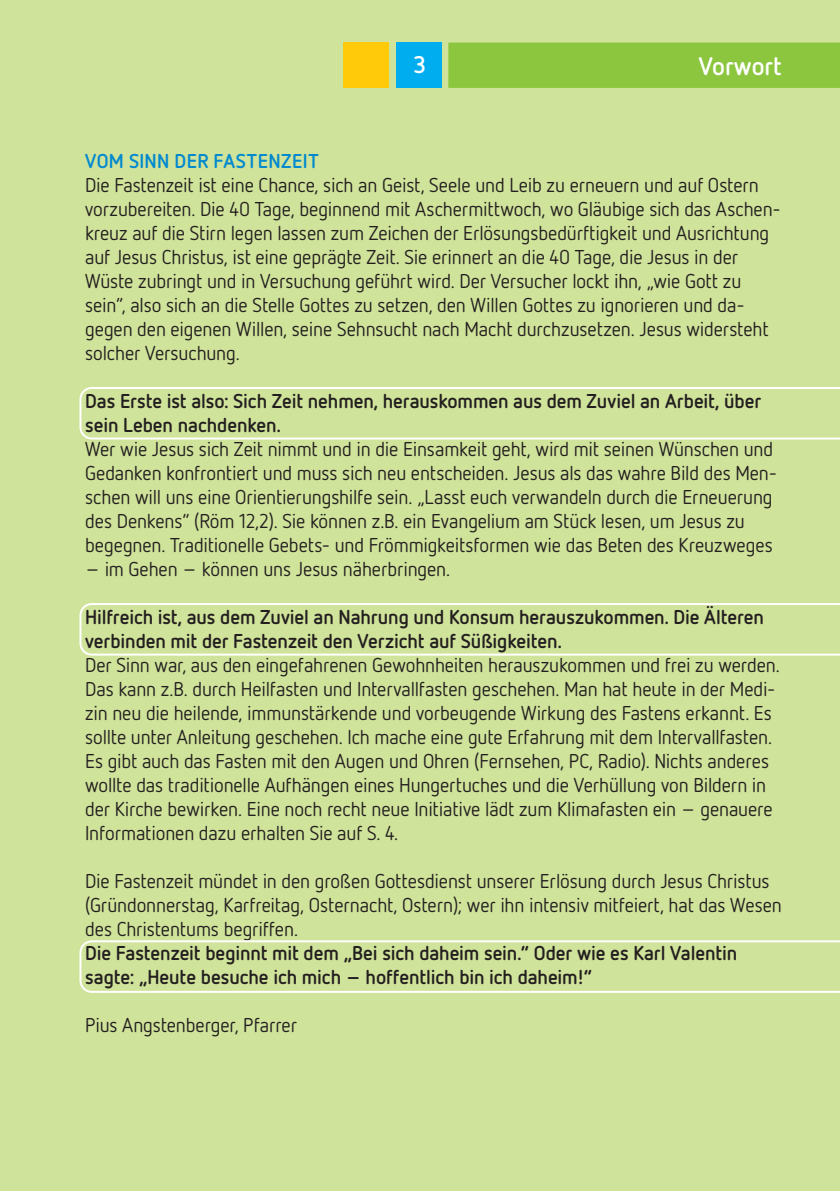
<style>
.page{position:relative;width:840px;height:1191px;background:#fff}
.page>*{position:absolute;margin:0;border:0;box-sizing:border-box;transform-origin:0 0}
.t1{font:700 25.2px "Netto OT";color:#fff}
.t2{font:700 24px "Netto OT";color:#fff}
.t3{font:20px/24px "Netto OT";letter-spacing:-.005em;color:#231f20}
.t4{font:700 20px/24px "Netto OT";letter-spacing:-.005em;color:#231f20}
.t5{font:700 20px "Netto OT";letter-spacing:.02em;color:#0089cf}
</style>
<div class="page">
<div style="left:0;top:0;width:839px;height:1191px;background:#d0e39a"></div>
<div style="left:448px;top:43px;width:391px;height:45px;background:#8bc63e"></div>
<div style="left:395px;top:43px;width:46px;height:45px;background:#00aeef"></div>
<div style="left:343px;top:43px;width:45px;height:45px;background:#feca0a"></div>
<svg style="left:79px;top:387px;width:760px;height:52px"></svg>
<svg style="left:79px;top:603px;width:760px;height:52px"></svg>
<svg style="left:79px;top:940px;width:760px;height:53px"></svg>
<p class="t2" style="left:413px;top:50px;width:14px">3</p>
<p class="t1" style="left:698px;top:50px;width:84px">Vorwort</p>
<p class="t5" style="left:85px;top:148px;width:235px">VOM SINN DER FASTENZEIT</p>
<p class="t3" style="left:85px;top:173px;width:696px">Die Fastenzeit ist eine Chance, sich an Geist, Seele und Leib zu erneuern und auf Ostern vorzubereiten. Die 40 Tage, beginnend mit Aschermittwoch, wo Gläubige sich das Aschen&shy;kreuz auf die Stirn legen lassen zum Zeichen der Erlösungsbedürftigkeit und Ausrichtung auf Jesus Christus, ist eine geprägte Zeit. Sie erinnert an die 40 Tage, die Jesus in der Wüste zubringt und in Versuchung geführt wird. Der Versucher lockt ihn, „wie Gott zu sein“, also sich an die Stelle Gottes zu setzen, den Willen Gottes zu ignorieren und da&shy;gegen den eigenen Willen, seine Sehnsucht nach Macht durchzusetzen. Jesus widersteht solcher Versuchung.</p>
<p class="t4" style="left:85px;top:388px;width:677px">Das Erste ist also: Sich Zeit nehmen, herauskommen aus dem Zuviel an Arbeit, über sein Leben nachdenken.</p>
<p class="t3" style="left:85px;top:437px;width:693px">Wer wie Jesus sich Zeit nimmt und in die Einsamkeit geht, wird mit seinen Wünschen und Gedanken konfrontiert und muss sich neu entscheiden. Jesus als das wahre Bild des Men&shy;schen will uns eine Orientierungshilfe sein. „Lasst euch verwandeln durch die Erneuerung des Denkens“ (Röm 12,2). Sie können z.B. ein Evangelium am Stück lesen, um Jesus zu begegnen. Traditionelle Gebets- und Frömmigkeitsformen wie das Beten des Kreuzweges</p>
<p class="t3" style="left:85px;top:557px;width:366px">– im Gehen – können uns Jesus näherbringen.</p>
<p class="t4" style="left:85px;top:604px;width:680px">Hilfreich ist, aus dem Zuviel an Nahrung und Konsum herauszukommen. Die Älteren verbinden mit der Fastenzeit den Verzicht auf Süßigkeiten.</p>
<p class="t3" style="left:85px;top:653px;width:696px">Der Sinn war, aus den eingefahrenen Gewohnheiten herauszukommen und frei zu werden.<br>Das kann z.B. durch Heilfasten und Intervallfasten geschehen. Man hat heute in der Medi&shy;zin neu die heilende, immunstärkende und vorbeugende Wirkung des Fastens erkannt. Es sollte unter Anleitung geschehen. Ich mache eine gute Erfahrung mit dem Intervallfasten.<br>Es gibt auch das Fasten mit den Augen und Ohren (Fernsehen, PC, Radio). Nichts anderes wollte das traditionelle Aufhängen eines Hungertuches und die Verhüllung von Bildern in der Kirche bewirken. Eine noch recht neue Initiative lädt zum Klimafasten ein – genauere Informationen dazu erhalten Sie auf S. 4.</p>
<p class="t3" style="left:85px;top:869px;width:697px">Die Fastenzeit mündet in den großen Gottesdienst unserer Erlösung durch Jesus Christus (Gründonnerstag, Karfreitag, Osternacht, Ostern); wer ihn intensiv mitfeiert, hat das Wesen des Christentums begriffen.</p>
<p class="t4" style="left:85px;top:940px;width:653px">Die Fastenzeit beginnt mit dem „Bei sich daheim sein.“ Oder wie es Karl Valentin sagte: „Heute besuche ich mich – hoffentlich bin ich daheim!“</p>
<p class="t3" style="left:85px;top:1013px;width:213px">Pius Angstenberger, Pfarrer</p>
</div>
